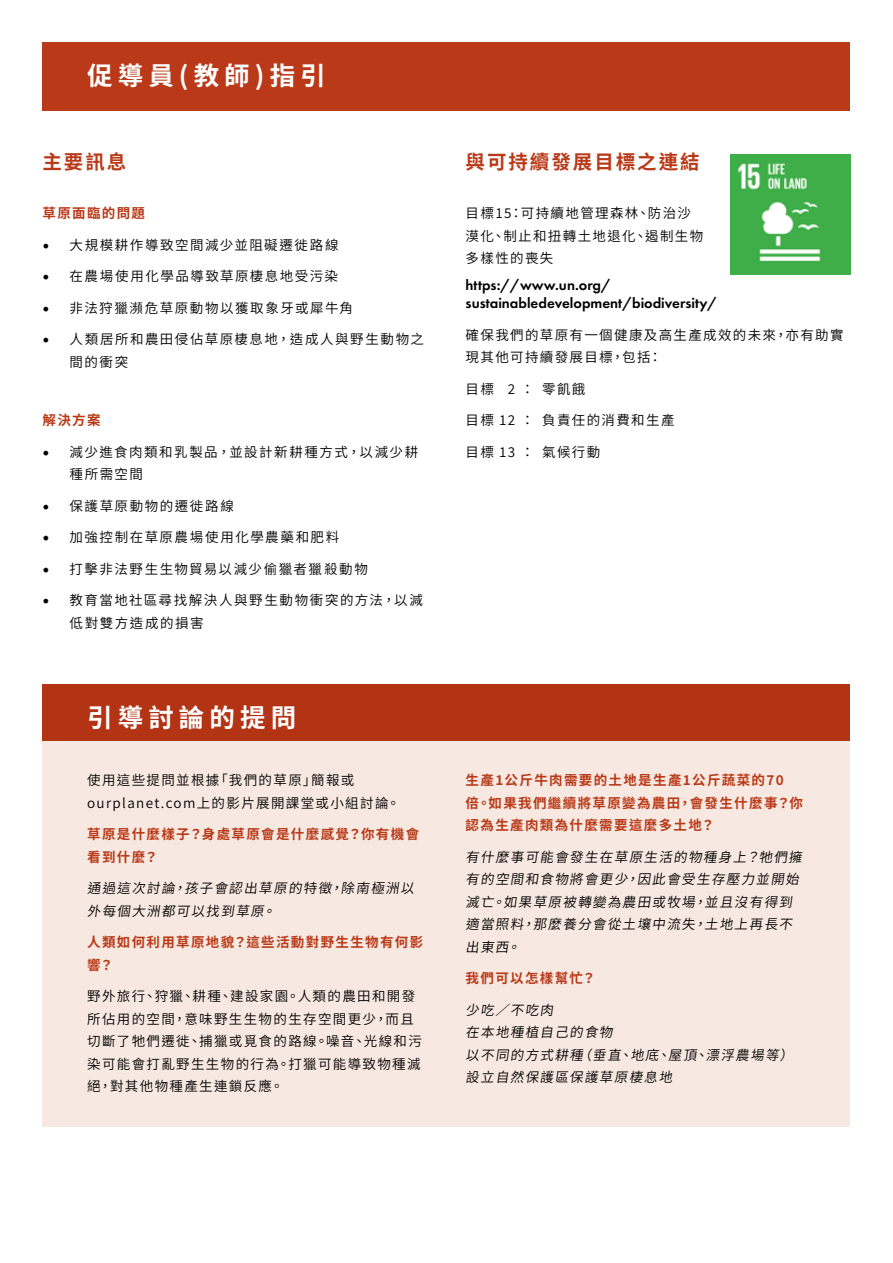
<style>
.page{position:relative;width:893px;height:1263px;background:#fff}
.page>*{position:absolute;margin:0;border:0;box-sizing:border-box;transform-origin:0 0}
.t1{font:700 25.5px "Source Han Sans HK";letter-spacing:.2em;color:#fff}
.t2{font:700 19.5px "Source Han Sans HK";letter-spacing:.1em;color:#b93918}
.t3{font:600 15px/18px "Futura PT";color:#000}
.t4{font:13.5px/22.5px "Source Han Sans HK";letter-spacing:.1em;color:#000}
.t5{font:700 13.5px/22.5px "Source Han Sans HK";letter-spacing:.1em;color:#b93918}
.t6{font:13.5px "Source Han Sans HK";letter-spacing:.12em;color:#000}
.s1{font-family:"Minion Pro";font-size:18px}
</style>
<div class="page">
<div style="left:43px;top:685px;width:807px;height:442px;background:#f7e9e1"></div>
<div style="left:43px;top:43px;width:807px;height:68px;background:#b93918"></div>
<div style="left:43px;top:685px;width:807px;height:56px;background:#b93918"></div>
<img style="left:730px;top:154px;width:120px;height:120px">
<h1 class="t1" style="left:87px;top:62px;width:240px">促導員(教師)指引</h1>
<h2 class="t2" style="left:43px;top:150px;width:85px">主要訊息</h2>
<p class="t5" style="left:43px;top:202px;width:104px">草原面臨的問題</p>
<p class="t4" style="left:43px;top:234px;width:298px"><span class="s1">•</span> 大規模耕作導致空間減少並阻礙遷徙路線</p>
<p class="t4" style="left:43px;top:265px;width:297px"><span class="s1">•</span> 在農場使用化學品導致草原棲息地受污染</p>
<p class="t4" style="left:43px;top:297px;width:312px"><span class="s1">•</span> 非法狩獵瀕危草原動物以獲取象牙或犀牛角</p>
<p class="t4" style="left:70px;top:328px;width:356px;text-indent:-27px"><span class="s1">•</span> 人類居所和農田侵佔草原棲息地，造成人與野生動物之間的衝突</p>
<p class="t5" style="left:43px;top:409px;width:60px">解決方案</p>
<p class="t4" style="left:70px;top:441px;width:350px;text-indent:-27px"><span class="s1">•</span> 減少進食肉類和乳製品，並設計新耕種方式，以減少耕種所需空間</p>
<p class="t4" style="left:43px;top:495px;width:193px"><span class="s1">•</span> 保護草原動物的遷徙路線</p>
<p class="t6" style="left:43px;top:529px;width:298px"><span class="s1">•</span> 加強控制在草原農場使用化學農藥和肥料</p>
<p class="t4" style="left:43px;top:558px;width:327px"><span class="s1">•</span> 打擊非法野生生物貿易以減少偷獵者獵殺動物</p>
<p class="t4" style="left:70px;top:589px;width:355px;text-indent:-27px"><span class="s1">•</span> 教育當地社區尋找解決人與野生動物衝突的方法，以減低對雙方造成的損害</p>
<h1 class="t1" style="left:87px;top:703px;width:211px">引導討論的提問</h1>
<p class="t4" style="left:87px;top:769px;width:314px">使用這些提問並根據「我們的草原」簡報或ourplanet.com上的影片展開課堂或小組討論。</p>
<p class="t5" style="left:87px;top:823px;width:333px">草原是什麼樣子？身處草原會是什麼感覺？你有機會看到什麼？</p>
<p class="t4" style="left:87px;top:877px;width:334px">通過這次討論，孩子會認出草原的特徵，除南極洲以外每個大洲都可以找到草原。</p>
<p class="t5" style="left:87px;top:931px;width:338px">人類如何利用草原地貌？這些活動對野生生物有何影響？</p>
<p class="t4" style="left:87px;top:985px;width:336px">野外旅行、狩獵、耕種、建設家園。人類的農田和開發所佔用的空間，意味野生生物的生存空間更少，而且切斷了牠們遷徙、捕獵或覓食的路線。噪音、光線和污染可能會打亂野生生物的行為。打獵可能導致物種滅絕，對其他物種產生連鎖反應。</p>
<h2 class="t2" style="left:466px;top:150px;width:235px">與可持續發展目標之連結</h2>
<p class="t4" style="left:466px;top:202px;width:239px">目標15：可持續地管理森林、防治沙漠化、制止和扭轉土地退化、遏制生物多樣性的喪失</p>
<p class="t3" style="left:466px;top:276px;width:253px">https://www.un.org/ sustainabledevelopment/biodiversity/</p>
<p class="t4" style="left:466px;top:324px;width:380px">確保我們的草原有一個健康及高生產成效的未來，亦有助實現其他可持續發展目標，包括：</p>
<p class="t4" style="left:466px;top:378px;width:121px">目標 2 ：零飢餓</p>
<p class="t4" style="left:466px;top:409px;width:210px">目標 12 ：負責任的消費和生產</p>
<p class="t4" style="left:466px;top:441px;width:136px">目標 13 ：氣候行動</p>
<p class="t5" style="left:466px;top:769px;width:339px">生產1公斤牛肉需要的土地是生產1公斤蔬菜的70<br>倍。如果我們繼續將草原變為農田，會發生什麼事？你認為生產肉類為什麼需要這麼多土地？</p>
<p class="t4" style="left:466px;top:846px;width:343px">有什麼事可能會發生在草原生活的物種身上？牠們擁有的空間和食物將會更少，因此會受生存壓力並開始滅亡。如果草原被轉變為農田或牧場，並且沒有得到適當照料，那麼養分會從土壤中流失，土地上再長不出東西。</p>
<p class="t5" style="left:466px;top:967px;width:132px">我們可以怎樣幫忙？</p>
<p class="t4" style="left:466px;top:999px;width:334px">少吃／不吃肉<br>在本地種植自己的食物<br>以不同的方式耕種（垂直、地底、屋頂、漂浮農場等）設立自然保護區保護草原棲息地</p>
</div>
